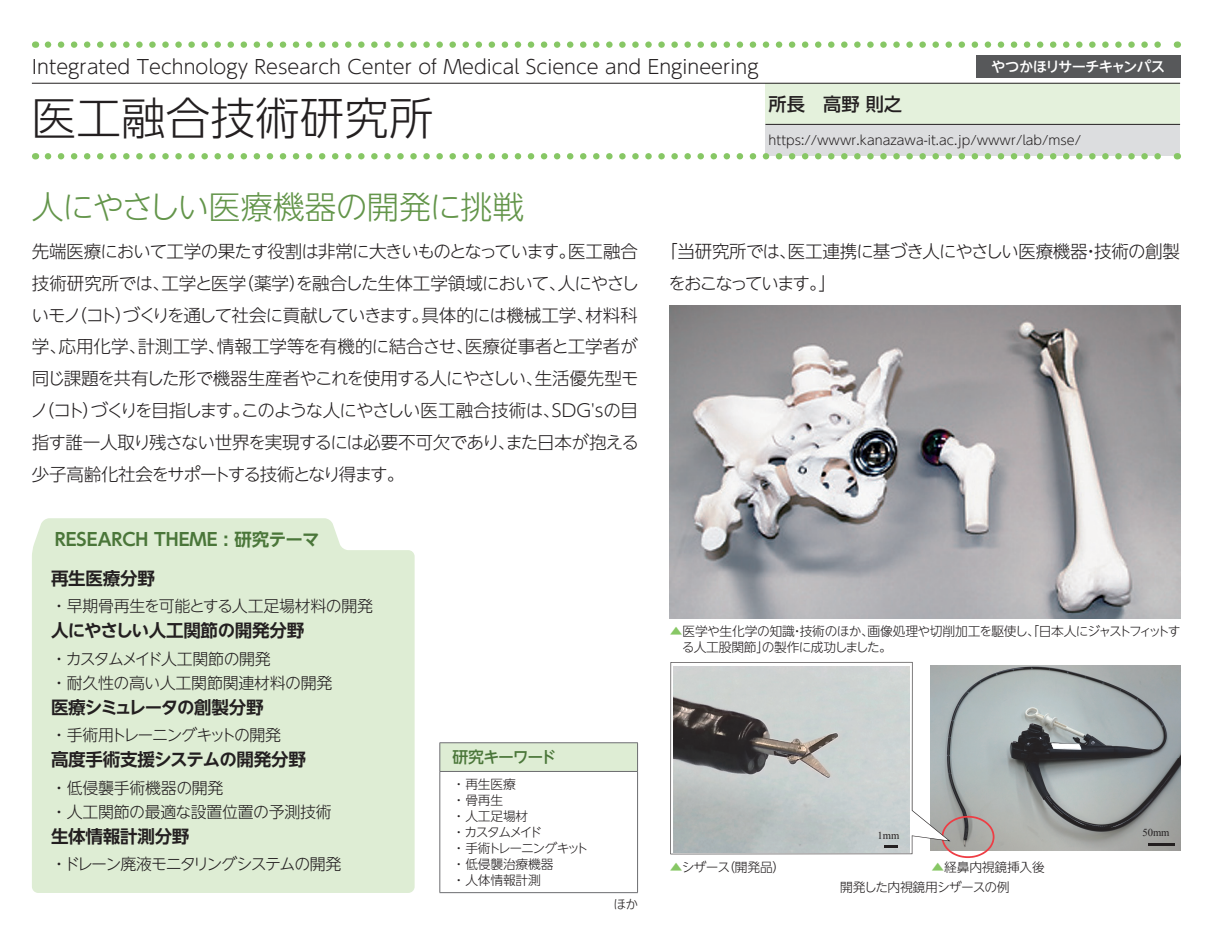
<style>
.page{position:relative;width:1212px;height:944px;background:#fff}
.page>*{position:absolute;margin:0;border:0;box-sizing:border-box;transform-origin:0 0}
.t1{font:300 44.55px "UD Shin Go NT Pr 6 N";color:#231f20}
.t2{font:300 31.95px "UD Shin Go NT Pr 6 N";letter-spacing:-.015em;color:#63954a}
.t3{font:300 19.12px "UD Shin Go NT Pr 6 N";color:#231f20}
.t4{font:500 18.22px "UD Shin Go NT Pr 6 N";color:#231f20}
.t5{font:300 17.55px/31.9px "UD Shin Go NT Pr 6 N";letter-spacing:-.045em;color:#231f20}
.t6{font:700 17.55px "UD Shin Go NT Pr 6 N De";letter-spacing:-.015em;color:#231f20}
.t7{font:300 17.55px "UD Shin Go NT Pr 6 N";color:#231f20}
.t8{font:300 17.55px "UD Shin Go NT Pr 6 N";letter-spacing:-.07em;color:#231f20}
.t9{font:300 17.55px "UD Shin Go NT Pr 6 N";letter-spacing:-.08em;color:#231f20}
.t10{font:300 17.55px "UD Shin Go NT Pr 6 N";letter-spacing:-.085em;color:#231f20}
.t11{font:300 17.55px "UD Shin Go NT Pr 6 N";letter-spacing:-.02em;color:#231f20}
.t12{font:300 17.55px/31.9px "UD Shin Go NT Pr 6 N";letter-spacing:-.1em;color:#231f20}
.t13{font:700 17.55px "UD Shin Go NT Pr 6 N De";color:#4a7639}
.t14{font:300 17.55px "UD Shin Go NT Pr 6 N";letter-spacing:-.105em;color:#231f20}
.t15{font:700 17.55px "UD Shin Go NT Pr 6 N De";letter-spacing:-.06em;color:#231f20}
.t16{font:300 17.55px "UD Shin Go NT Pr 6 N";letter-spacing:-.005em;color:#231f20}
.t17{font:300 15.97px/23.8px "UD Shin Go NT Pr 6 N";letter-spacing:-.03em;color:#231f20}
.t18{font:300 15.97px "UD Shin Go NT Pr 6 N";letter-spacing:-.09em;color:#231f20}
.t19{font:500 15.97px "UD Shin Go NT Pr 6 N";letter-spacing:-.075em;color:#4a7639}
.t20{font:500 14.4px "UD Shin Go NT Pr 6 N";letter-spacing:-.055em;color:#fff}
.t21{font:300 12.83px/16px "UD Shin Go NT Pr 6 N";letter-spacing:-.015em;color:#231f20}
.t22{font:300 12.83px "UD Shin Go NT Pr 6 N";letter-spacing:-.065em;color:#231f20}
.t23{font:300 12.83px "UD Shin Go NT Pr 6 N";letter-spacing:-.05em;color:#231f20}
.t24{font:10.58px "MS P Gothic";color:#231f20}
.t25{font:10.58px "Times New Roman";letter-spacing:.005em;color:#231f20}
.s1{color:#87c765}
</style>
<div class="page">
<div style="left:32px;top:518px;width:383px;height:375px;background:#deedd4"></div>
<div style="left:765px;top:83px;width:415px;height:41px;background:#e4f1dc"></div>
<div style="left:765px;top:124px;width:415px;height:32px;background:#dcdddf"></div>
<hr style="left:765px;top:124px;width:415px;height:1px;background:#231f20">
<svg style="left:48px;top:41px;width:1113px;height:7px"></svg>
<svg style="left:48px;top:153px;width:1113px;height:6px"></svg>
<img style="left:670px;top:305px;width:510px;height:314px">
<img style="left:950px;top:666px;width:230px;height:185px">
<hr style="left:1148px;top:843px;width:27px;height:3px;background:#231f20">
<svg style="left:1051px;top:743px;width:30px;height:6px"></svg>
<svg style="left:950px;top:816px;width:44px;height:42px"></svg>
<svg style="left:670px;top:662px;width:280px;height:192px"></svg>
<img style="left:673px;top:666px;width:236px;height:186px">
<svg style="left:884px;top:845px;width:13px;height:3px"></svg>
<hr style="left:32px;top:83px;width:1148px;height:1px;background:#231f20">
<div style="left:976px;top:55px;width:204px;height:22px;background:#57585a"></div>
<div style="left:440px;top:743px;width:197px;height:28px;background:#deedd4"></div>
<hr style="left:439px;top:742px;width:199px;height:1px;background:#6c6d70">
<svg style="left:439px;top:743px;width:1px;height:28px"></svg>
<svg style="left:637px;top:743px;width:1px;height:28px"></svg>
<hr style="left:439px;top:771px;width:199px;height:1px;background:#6c6d70">
<hr style="left:439px;top:772px;width:1px;height:120px;background:#6c6d70">
<hr style="left:637px;top:772px;width:1px;height:120px;background:#6c6d70">
<hr style="left:439px;top:892px;width:199px;height:1px;background:#6c6d70">
<p class="t3" style="left:32px;top:52px;width:728px">Integrated Technology Research Center of Medical Science and Engineering</p>
<h1 class="t1" style="left:32px;top:82px;width:403px">医工融合技術研究所</h1>
<p class="t20" style="left:991px;top:54px;width:176px">やつかほリサーチキャンパス</p>
<p class="t4" style="left:769px;top:89px;width:135px">所長　高野則之</p>
<p class="t21" style="left:769px;top:132px;width:314px">https://wwwr.kanazawa i t- .ac.jp/wwwr/lab/mse/</p>
<h2 class="t2" style="left:32px;top:181px;width:494px">人にやさしい医療機器の開発に挑戦</h2>
<p class="t5" style="left:558px;top:235px;width:83px;text-indent:-526px">先端医療において工学の果たす役割は非常に大きいものとなっています。<br>人にやさし</p>
<p class="t5" style="left:568px;top:235px;width:71px">医工融合</p>
<p class="t11" style="left:237px;top:269px;width:331px">（薬学を融合した生体工学領域において、</p>
<p class="t5" style="left:289px;top:266px;width:19px">）</p>
<p class="t5" style="left:161px;top:266px;width:86px">工学と医学</p>
<p class="t7" style="left:32px;top:269px;width:140px">技術研究所では、</p>
<p class="t10" style="left:70px;top:301px;width:361px">（コトづくりを通して社会に貢献していきます。</p>
<p class="t5" style="left:115px;top:298px;width:19px">）</p>
<p class="t16" style="left:421px;top:301px;width:174px">具体的には機械工学、</p>
<p class="t5" style="left:585px;top:298px;width:54px">材料科</p>
<p class="t5" style="left:31px;top:298px;width:51px">いモノ</p>
<p class="t7" style="left:465px;top:333px;width:174px">医療従事者と工学者が</p>
<p class="t5" style="left:32px;top:330px;width:37px">学、</p>
<p class="t5" style="left:58px;top:330px;width:89px">応用化学、</p>
<p class="t5" style="left:138px;top:330px;width:89px">計測工学、</p>
<p class="t7" style="left:217px;top:333px;width:258px">情報工学等を有機的に結合させ、</p>
<p class="t8" style="left:32px;top:364px;width:513px">同じ課題を共有した形で機器生産者やこれを使用する人にやさしい、</p>
<p class="t5" style="left:535px;top:362px;width:105px">生活優先型モ</p>
<p class="t14" style="left:31px;top:396px;width:221px">（ノコトづくりを目指します。</p>
<p class="t5" style="left:32px;top:394px;width:608px;text-indent:51px">）<br>指す誰一人取り残さない世界を実現するには必要不可欠でありまた日本が抱える</p>
<p class="t5" style="left:241px;top:394px;width:321px">このような人にやさしい医工融合技術は、</p>
<p class="t5" style="left:552px;top:394px;width:88px">SDG'sの目</p>
<p class="t5" style="left:498px;top:426px;width:19px">、</p>
<p class="t9" style="left:32px;top:460px;width:374px">少子高齢化社会をサポートする技術となり得ます。</p>
<p class="t13" style="left:55px;top:525px;width:266px">RESEARCH THEME : 研究テーマ</p>
<p class="t6" style="left:51px;top:564px;width:105px">再生医療分野</p>
<p class="t17" style="left:51px;top:593px;width:323px">・早期骨再生を可能とする人工足場材料の開発</p>
<p class="t6" style="left:51px;top:616px;width:255px">人にやさしい人工関節の開発分野</p>
<p class="t17" style="left:51px;top:646px;width:283px">・カスタムメイド人工関節の開発<br>・耐久性の高い人工関節関連材料の開発</p>
<p class="t15" style="left:51px;top:693px;width:214px">医療シミュレータの創製分野</p>
<p class="t18" style="left:51px;top:722px;width:232px">・手術用トレーニングキットの開発</p>
<p class="t6" style="left:51px;top:746px;width:256px">高度手術支援システムの開発分野</p>
<p class="t17" style="left:51px;top:775px;width:282px">・低侵襲手術機器の開発<br>・人工関節の最適な設置位置の予測技術</p>
<p class="t6" style="left:51px;top:822px;width:140px">生体情報計測分野</p>
<p class="t18" style="left:64px;top:851px;width:279px">ドレーン廃液モニタリングシステムの開発</p>
<p class="t17" style="left:51px;top:852px;width:17px">・</p>
<p class="t19" style="left:453px;top:744px;width:105px">研究キーワード</p>
<p class="t21" style="left:452px;top:776px;width:138px">・再生医療<br>・骨再生<br>・人工足場材<br>・カスタムメイド<br>・手術トレーニングキット・低侵襲治療機器<br>・人体情報計測</p>
<p class="t21" style="left:613px;top:896px;width:26px">ほか</p>
<p class="t5" style="left:788px;top:234px;width:394px">医工連携に基づき人にやさしい医療機器技術の創製</p>
<p class="t12" style="left:669px;top:234px;width:169px;text-indent:-8px">「当研究所では、<br>をおこなっています「。</p>
<p class="t5" style="left:1082px;top:234px;width:19px">・</p>
<p class="t22" style="left:867px;top:621px;width:315px">画像処理や切削加工を駆使し、「日本人にジャストフィットす</p>
<p class="t21" style="left:670px;top:623px;width:206px"><span class="s1">▲</span>医学や生化学の知識技術のほか、</p>
<p class="t21" style="left:682px;top:623px;width:212px;text-indent:109px">・<br>る人工股関節の製作に成功しました。</p>
<p class="t21" style="left:756px;top:639px;width:14px">」</p>
<p class="t21" style="left:670px;top:858px;width:62px"><span class="s1">▲</span>シザース</p>
<p class="t21" style="left:722px;top:858px;width:65px">（開発品）</p>
<p class="t25" style="left:877px;top:828px;width:23px">1mm</p>
<p class="t24" style="left:1006px;top:860px;width:86px">経鼻内視鏡挿入後</p>
<p class="t23" style="left:840px;top:877px;width:171px">開発した内視鏡用シザースの例</p>
<p class="t21" style="left:931px;top:858px;width:115px"><span class="s1">▲</span>経鼻内視鏡挿入後</p>
<p class="t25" style="left:1142px;top:826px;width:29px">50mm</p>
</div>
